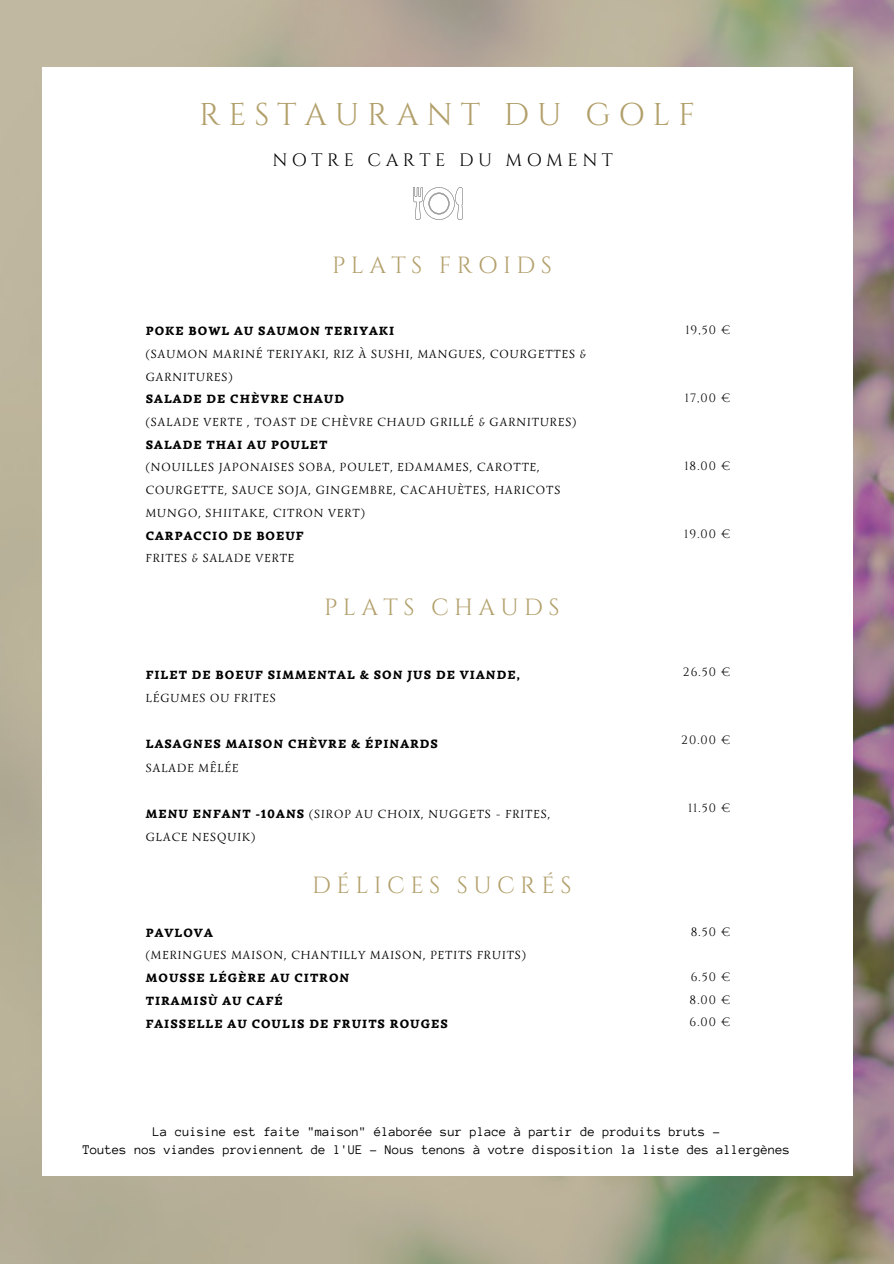
<style>
.page{position:relative;width:894px;height:1264px;background:#fff}
.page>*{position:absolute;margin:0;border:0;box-sizing:border-box;transform-origin:0 0}
.t1{font:31.35px "Cinzel";letter-spacing:.25em;color:#b2a06b}
.t2{font:23.4px "Cinzel";letter-spacing:.23em;color:#b2a06b}
.t3{font:18px "Cinzel";letter-spacing:.25em;color:#000}
.t4{font:13.5px "Anonymous Pro";color:#000}
.t5{font:italic 12.15px/22.6px "Simonetta";letter-spacing:.09em;color:#000}
.t6{font:900 12.15px "Simonetta";letter-spacing:.09em;color:#000}
.t7{font:12.15px "Cinzel";letter-spacing:.09em;color:#000}
.t8{font:12.15px "Simonetta";letter-spacing:.09em;color:#000}
.t9{font:italic 900 12.15px "Simonetta";letter-spacing:.09em;color:#000}
.s1{font-weight:900;font-style:normal}
.s2{font-weight:900}
</style>
<div class="page">
<img style="left:0;top:0;width:893px;height:1263px">
<div style="left:42px;top:67px;width:810px;height:1108px;background:#fff"></div>
<img style="left:413px;top:188px;width:49px;height:31px">
<p class="t1" style="left:199px;top:95px;width:497px">RESTAURANT DU GOLF</p>
<p class="t3" style="left:272px;top:148px;width:342px">NOTRE CARTE DU MOMENT</p>
<p class="t2" style="left:332px;top:250px;width:221px">PLATS FROIDS</p>
<p class="t6" style="left:146px;top:323px;width:250px">POKE BOWL AU SAUMON TERIYAKI</p>
<p class="t5" style="left:146px;top:342px;width:441px">(SAUMON MARINÉ TERIYAKI, RIZ À SUSHI, MANGUES, COURGETTES &amp;<br>GARNITURES)</p>
<p class="t6" style="left:146px;top:391px;width:200px">SALADE DE CHÈVRE CHAUD</p>
<p class="t5" style="left:146px;top:410px;width:432px">(SALADE VERTE , TOAST DE CHÈVRE CHAUD GRILLÉ &amp; GARNITURES)</p>
<p class="t6" style="left:146px;top:437px;width:183px">SALADE THAI AU POULET</p>
<p class="t5" style="left:146px;top:456px;width:416px">(NOUILLES JAPONAISES SOBA, POULET, EDAMAMES, CAROTTE,<br>COURGETTE, SAUCE SOJA, GINGEMBRE, CACAHUÈTES, HARICOTS<br>MUNGO, SHIITAKE, CITRON VERT)</p>
<p class="t9" style="left:146px;top:528px;width:159px">CARPACCIO DE BOEUF</p>
<p class="t5" style="left:146px;top:547px;width:150px">FRITES &amp; SALADE VERTE</p>
<p class="t2" style="left:324px;top:592px;width:237px">PLATS CHAUDS</p>
<p class="t6" style="left:146px;top:667px;width:375px">FILET DE BOEUF SIMMENTAL &amp; SON JUS DE VIANDE,</p>
<p class="t8" style="left:146px;top:690px;width:131px">LÉGUMES OU FRITES</p>
<p class="t6" style="left:146px;top:736px;width:294px">LASAGNES MAISON CHÈVRE &amp; ÉPINARDS</p>
<p class="t8" style="left:146px;top:759px;width:94px">SALADE MÊLÉE</p>
<p class="t5" style="left:146px;top:802px;width:406px"><span class="s1">MENU ENFANT</span> <span class="s2">-10ANS</span> (SIROP AU CHOIX, NUGGETS - FRITES,</p>
<p class="t5" style="left:146px;top:825px;width:111px">GLACE NESQUIK)</p>
<p class="t2" style="left:312px;top:870px;width:260px">DÉLICES SUCRÉS</p>
<p class="t6" style="left:146px;top:925px;width:68px">PAVLOVA</p>
<p class="t5" style="left:146px;top:944px;width:381px">(MERINGUES MAISON, CHANTILLY MAISON, PETITS FRUITS)</p>
<p class="t6" style="left:146px;top:970px;width:205px">MOUSSE LÉGÈRE AU CITRON</p>
<p class="t6" style="left:146px;top:993px;width:138px">TIRAMISÙ AU CAFÉ</p>
<p class="t6" style="left:146px;top:1015px;width:303px">FAISSELLE AU COULIS DE FRUITS ROUGES</p>
<p class="t7" style="left:685px;top:322px;width:46px">19,50 €</p>
<p class="t7" style="left:684px;top:390px;width:47px">17,00 €</p>
<p class="t7" style="left:684px;top:458px;width:47px">18.00 €</p>
<p class="t7" style="left:684px;top:526px;width:47px">19.00 €</p>
<p class="t7" style="left:682px;top:664px;width:49px">26.50 €</p>
<p class="t7" style="left:681px;top:732px;width:50px">20.00 €</p>
<p class="t7" style="left:687px;top:800px;width:44px">11.50 €</p>
<p class="t7" style="left:690px;top:923px;width:41px">8.50 €</p>
<p class="t7" style="left:690px;top:969px;width:41px">6.50 €</p>
<p class="t7" style="left:689px;top:991px;width:42px">8.00 €</p>
<p class="t7" style="left:689px;top:1014px;width:42px">6.00 €</p>
<p class="t4" style="left:153px;top:1124px;width:569px">La cuisine est faite "maison" élaborée sur place à partir de produits bruts -</p>
<p class="t4" style="left:83px;top:1142px;width:708px">Toutes nos viandes proviennent de l'UE - Nous tenons à votre disposition la liste des allergènes</p>
</div>
